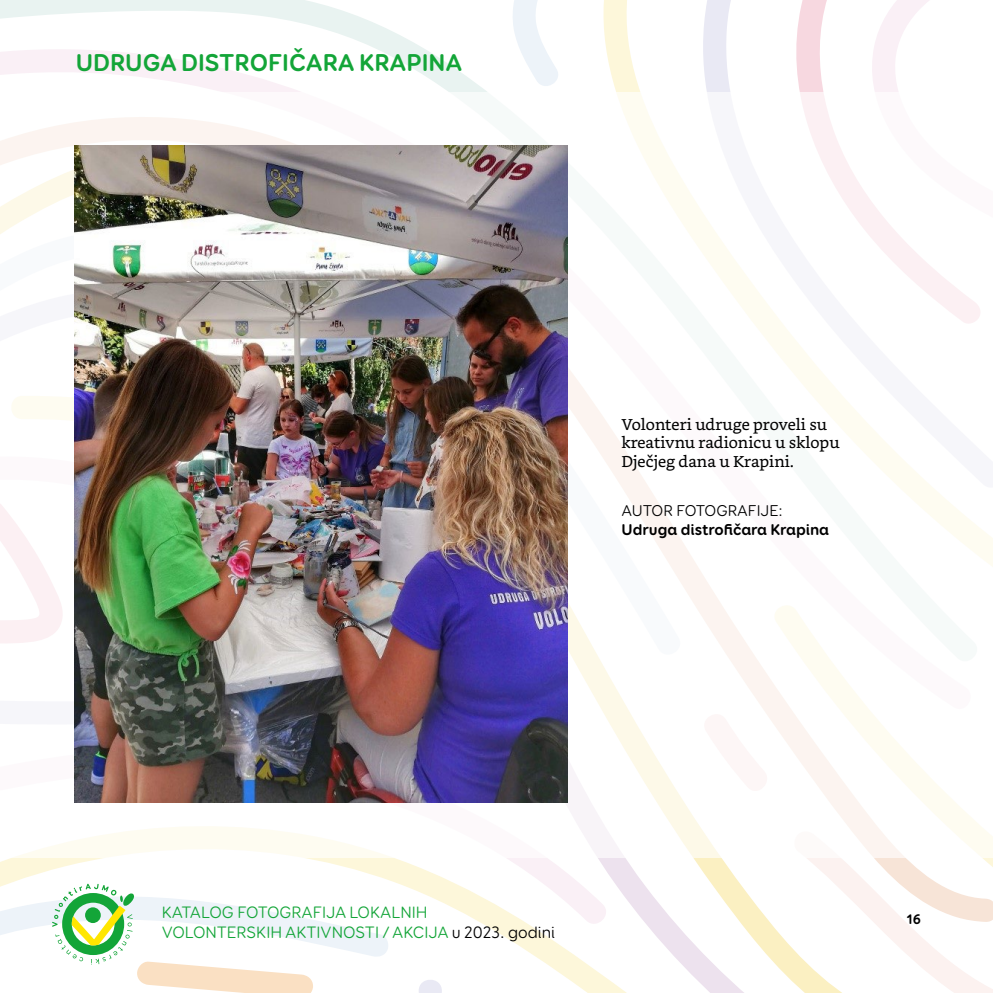
<style>
.page{position:relative;width:993px;height:993px;background:#fff}
.page>*{position:absolute;margin:0;border:0;box-sizing:border-box;transform-origin:0 0}
.t1{font:700 24.5px "Booster Next FY";color:#13a538}
.t2{font:16.62px/19.9px "Booster Next FY";color:#13a538}
.t3{font:15.75px/18.9px "Bookerly";color:#000}
.t4{font:700 15.75px/18.9px "Booster Next FY";color:#000}
.t5{font:700 14px "Booster Next FY";color:#000}
.s1{font-weight:400}
.s2{color:#000}
</style>
<div class="page">
<svg style="left:0;top:0;width:416px;height:44px"></svg>
<svg style="left:0;top:44px;width:487px;height:48px"></svg>
<svg style="left:610px;top:0;width:319px;height:92px"></svg>
<svg style="left:513px;top:0;width:97px;height:86px"></svg>
<svg style="left:410px;top:0;width:6px;height:5px"></svg>
<svg style="left:494px;top:857px;width:481px;height:135px"></svg>
<svg style="left:419px;top:980px;width:23px;height:12px"></svg>
<svg style="left:0;top:857px;width:613px;height:73px"></svg>
<svg style="left:0;top:882px;width:389px;height:110px"></svg>
<div style="left:0;top:92px;width:992px;height:765px;background:linear-gradient(to right,#fbf9f7,#fefdfd)"></div>
<img style="left:74px;top:145px;width:493px;height:657px">
<p class="t1" style="left:76px;top:47px;width:388px">UDRUGA DISTROFIČARA KRAPINA</p>
<p class="t3" style="left:621px;top:414px;width:219px">Volonteri udruge proveli su kreativnu radionicu u sklopu<br>Dječjeg dana u Krapini.</p>
<p class="t4" style="left:621px;top:501px;width:209px"><span class="s1">AUTOR FOTOGRAFIJE:<br></span>Udruga distrofičara Krapina</p>
<p class="t2" style="left:162px;top:901px;width:394px">KATALOG FOTOGRAFIJA LOKALNIH<br>VOLONTERSKIH AKTIVNOSTI / AKCIJA <span class="s2">u 2023. godini</span></p>
<p class="t5" style="left:906px;top:909px;width:16px">16</p>
</div>
